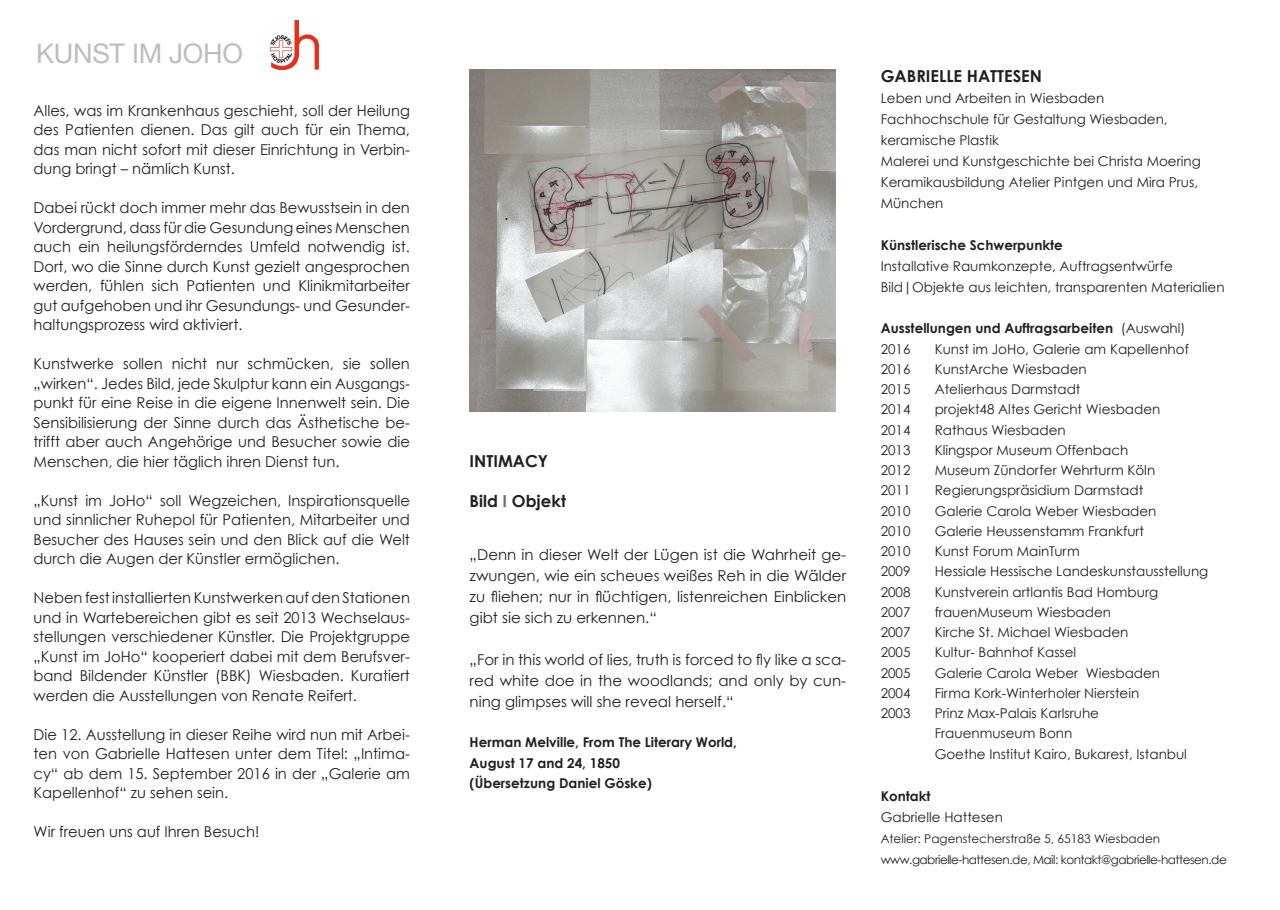
<style>
.page{position:relative;width:1280px;height:910px;background:#fff}
.page>*{position:absolute;margin:0;border:0;box-sizing:border-box;transform-origin:0 0}
.t1{font:27px "Helvetica Neue";letter-spacing:-.01em;color:#bcbdc0}
.t2{font:700 16.5px "Century Gothic";color:#231f20}
.t3{font:15px/19.5px "Century Gothic";color:#231f20;text-align:justify}
.t4{font:13.5px/21px "Century Gothic";color:#231f20}
.t5{font:700 13.5px "Century Gothic";color:#231f20}
.t6{font:12px "Century Gothic";letter-spacing:-.04em;color:#231f20}
.t7{font:12px "Century Gothic";color:#231f20}
.s1{color:#6c6d70}
.s2{font-weight:400}
</style>
<div class="page">
<img style="left:270px;top:20px;width:50px;height:49px">
<img style="left:470px;top:70px;width:365px;height:342px">
<p class="t1" style="left:36px;top:34px;width:208px">KUNST IM JOHO</p>
<p class="t3" style="left:34px;top:100px;width:378px">Alles, was im Krankenhaus geschieht, soll der Heilung des Patienten dienen. Das gilt auch für ein Thema, das man nicht sofort mit dieser Einrichtung in Verbin&shy;dung bringt – nämlich Kunst.</p>
<p class="t3" style="left:34px;top:198px;width:378px">Dabei rückt doch immer mehr das Bewusstsein in den Vordergrund, dass für die Gesundung eines Menschen auch ein heilungsförderndes Umfeld notwendig ist.<br>Dort, wo die Sinne durch Kunst gezielt angesprochen werden, fühlen sich Patienten und Klinikmitarbeiter gut aufgehoben und ihr Gesundungs- und Gesunder&shy;haltungsprozess wird aktiviert.</p>
<p class="t3" style="left:34px;top:354px;width:378px">Kunstwerke sollen nicht nur schmücken, sie sollen „wirken“. Jedes Bild, jede Skulptur kann ein Ausgangs&shy;punkt für eine Reise in die eigene Innenwelt sein. Die Sensibilisierung der Sinne durch das Ästhetische be&shy;trifft aber auch Angehörige und Besucher sowie die Menschen, die hier täglich ihren Dienst tun.</p>
<p class="t3" style="left:34px;top:490px;width:378px">„Kunst im JoHo“ soll Wegzeichen, Inspirationsquelle und sinnlicher Ruhepol für Patienten, Mitarbeiter und Besucher des Hauses sein und den Blick auf die Welt durch die Augen der Künstler ermöglichen.</p>
<p class="t3" style="left:34px;top:588px;width:378px">Neben fest installierten Kunstwerken auf den Stationen und in Wartebereichen gibt es seit 2013 Wechselaus&shy;stellungen verschiedener Künstler. Die Projektgruppe „Kunst im JoHo“ kooperiert dabei mit dem Berufsver&shy;band Bildender Künstler (BBK) Wiesbaden. Kuratiert werden die Ausstellungen von Renate Reifert.</p>
<p class="t3" style="left:34px;top:724px;width:378px">Die 12. Ausstellung in dieser Reihe wird nun mit Arbei&shy;ten von Gabrielle Hattesen unter dem Titel: „Intima&shy;cy“ ab dem 15. September 2016 in der „Galerie am Kapellenhof“ zu sehen sein.</p>
<p class="t3" style="left:34px;top:822px;width:227px">Wir freuen uns auf Ihren Besuch!</p>
<p class="t2" style="left:470px;top:451px;width:80px">INTIMACY</p>
<p class="t2" style="left:470px;top:491px;width:98px">Bild <span class="s1">I</span> Objekt</p>
<p class="t3" style="left:470px;top:544px;width:378px;line-height:21px">„Denn in dieser Welt der Lügen ist die Wahrheit ge&shy;zwungen, wie ein scheues weißes Reh in die Wälder zu fliehen; nur in flüchtigen, listenreichen Einblicken gibt sie sich zu erkennen.“</p>
<p class="t3" style="left:470px;top:649px;width:378px;line-height:21px">„For in this world of lies, truth is forced to fly like a sca&shy;red white doe in the woodlands; and only by cun&shy;ning glimpses will she reveal herself.“</p>
<p class="t5" style="left:470px;top:734px;width:269px">Herman Melville, From The Literary World,</p>
<p class="t5" style="left:470px;top:754px;width:152px">August 17 and 24, 1850</p>
<p class="t5" style="left:470px;top:774px;width:184px">(Übersetzung Daniel Göske)</p>
<p class="t2" style="left:881px;top:66px;width:163px">GABRIELLE HATTESEN</p>
<p class="t4" style="left:881px;top:88px;width:225px">Leben und Arbeiten in Wiesbaden</p>
<p class="t4" style="left:881px;top:109px;width:288px">Fachhochschule für Gestaltung Wiesbaden,</p>
<p class="t4" style="left:881px;top:130px;width:120px">keramische Plastik</p>
<p class="t4" style="left:881px;top:151px;width:322px">Malerei und Kunstgeschichte bei Christa Moering</p>
<p class="t4" style="left:881px;top:172px;width:319px">Keramikausbildung Atelier Pintgen und Mira Prus,<br>München</p>
<p class="t5" style="left:881px;top:237px;width:184px">Künstlerische Schwerpunkte</p>
<p class="t4" style="left:881px;top:256px;width:294px">Installative Raumkonzepte, Auftragsentwürfe</p>
<p class="t4" style="left:881px;top:277px;width:345px">Bild|Objekte aus leichten, transparenten Materialien</p>
<p class="t5" style="left:881px;top:320px;width:306px">Ausstellungen und Auftragsarbeiten <span class="s2">(Auswahl)</span></p>
<p class="t4" style="left:881px;top:338px;width:31px">2016</p>
<p class="t4" style="left:935px;top:338px;width:256px">Kunst im JoHo, Galerie am Kapellenhof</p>
<p class="t4" style="left:881px;top:358px;width:31px">2016</p>
<p class="t4" style="left:935px;top:358px;width:154px">KunstArche Wiesbaden</p>
<p class="t4" style="left:881px;top:379px;width:31px">2015</p>
<p class="t4" style="left:935px;top:379px;width:147px">Atelierhaus Darmstadt</p>
<p class="t4" style="left:881px;top:399px;width:31px">2014</p>
<p class="t4" style="left:935px;top:399px;width:227px">projekt48 Altes Gericht Wiesbaden</p>
<p class="t4" style="left:881px;top:419px;width:31px">2014</p>
<p class="t4" style="left:935px;top:419px;width:133px">Rathaus Wiesbaden</p>
<p class="t4" style="left:881px;top:439px;width:31px">2013</p>
<p class="t4" style="left:935px;top:439px;width:195px">Klingspor Museum Offenbach</p>
<p class="t4" style="left:881px;top:460px;width:31px">2012</p>
<p class="t4" style="left:935px;top:460px;width:222px">Museum Zündorfer Wehrturm Köln</p>
<p class="t4" style="left:881px;top:480px;width:31px">2011</p>
<p class="t4" style="left:935px;top:480px;width:210px">Regierungspräsidium Darmstadt</p>
<p class="t4" style="left:881px;top:500px;width:31px">2010</p>
<p class="t4" style="left:935px;top:500px;width:223px">Galerie Carola Weber Wiesbaden</p>
<p class="t4" style="left:881px;top:520px;width:31px">2010</p>
<p class="t4" style="left:935px;top:520px;width:211px">Galerie Heussenstamm Frankfurt</p>
<p class="t4" style="left:881px;top:541px;width:31px">2010</p>
<p class="t4" style="left:935px;top:541px;width:147px">Kunst Forum MainTurm</p>
<p class="t4" style="left:881px;top:561px;width:31px">2009</p>
<p class="t4" style="left:935px;top:561px;width:275px">Hessiale Hessische Landeskunstausstellung</p>
<p class="t4" style="left:881px;top:581px;width:31px">2008</p>
<p class="t4" style="left:935px;top:581px;width:225px">Kunstverein artlantis Bad Homburg</p>
<p class="t4" style="left:881px;top:601px;width:31px">2007</p>
<p class="t4" style="left:935px;top:601px;width:178px">frauenMuseum Wiesbaden</p>
<p class="t4" style="left:881px;top:622px;width:31px">2007</p>
<p class="t4" style="left:935px;top:622px;width:195px">Kirche St. Michael Wiesbaden</p>
<p class="t4" style="left:881px;top:642px;width:31px">2005</p>
<p class="t4" style="left:935px;top:642px;width:143px">Kultur- Bahnhof Kassel</p>
<p class="t4" style="left:881px;top:662px;width:31px">2005</p>
<p class="t4" style="left:935px;top:662px;width:227px">Galerie Carola Weber Wiesbaden</p>
<p class="t4" style="left:881px;top:682px;width:31px">2004</p>
<p class="t4" style="left:935px;top:682px;width:206px">Firma Kork-Winterholer Nierstein</p>
<p class="t4" style="left:881px;top:703px;width:31px">2003</p>
<p class="t4" style="left:935px;top:703px;width:166px">Prinz Max-Palais Karlsruhe</p>
<p class="t4" style="left:935px;top:723px;width:139px">Frauenmuseum Bonn</p>
<p class="t4" style="left:935px;top:743px;width:254px">Goethe Institut Kairo, Bukarest, Istanbul</p>
<p class="t5" style="left:881px;top:787px;width:51px">Kontakt</p>
<p class="t4" style="left:881px;top:806px;width:124px">Gabrielle Hattesen</p>
<p class="t7" style="left:881px;top:831px;width:281px">Atelier: Pagenstecherstraße 5, 65183 Wiesbaden</p>
<p class="t6" style="left:881px;top:852px;width:348px">www.gabrielle-hattesen.de, Mail: kontakt@gabrielle-hattesen.de</p>
</div>
